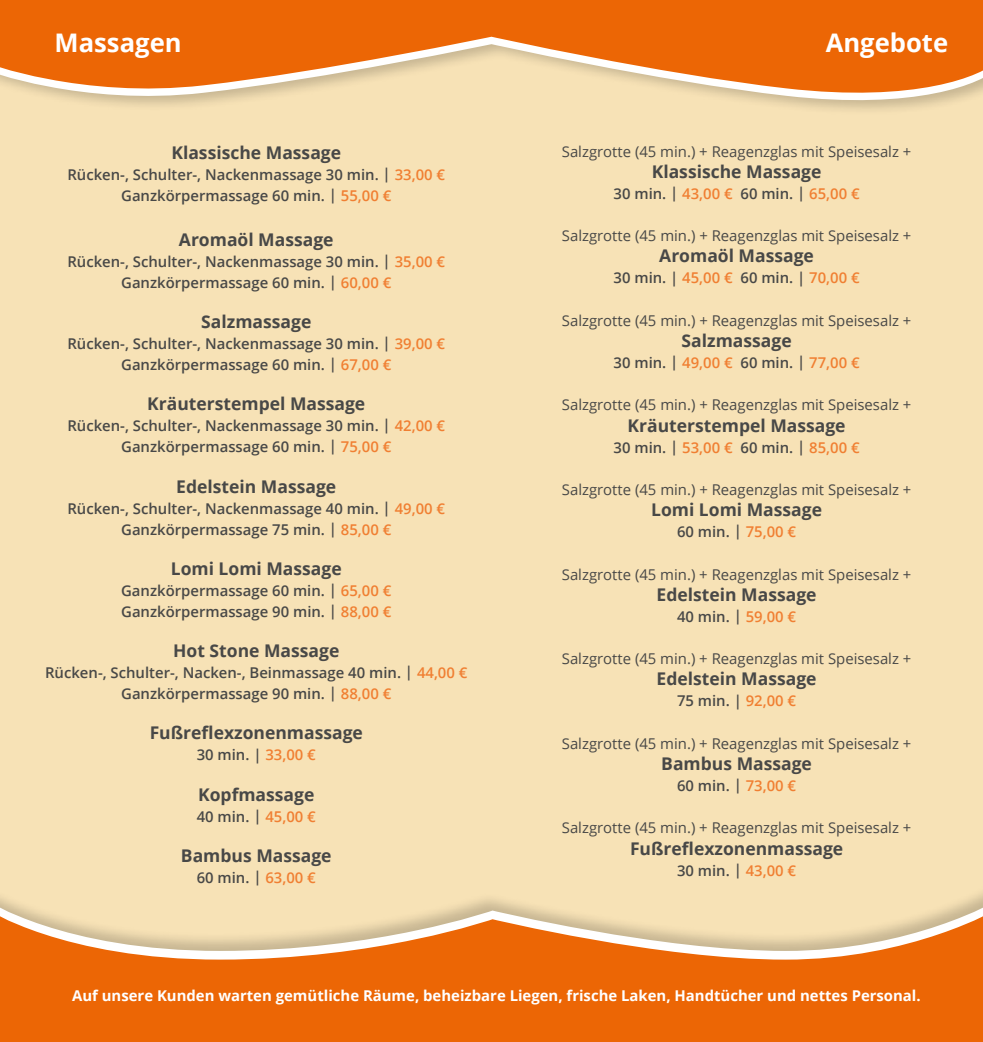
<style>
.page{position:relative;width:983px;height:1042px;background:#fff}
.page>*{position:absolute;margin:0;border:0;box-sizing:border-box;transform-origin:0 0}
.t1{font:700 25.55px "Open Sans";color:#fff}
.t2{font:700 17.5px "Open Sans";color:#484847}
.t3{font:600 14.88px/21px "Open Sans";color:#484847;text-align:center}
.t4{font:14.88px "Open Sans";color:#484847}
.t5{font:700 14.88px "Open Sans";color:#fff}
.s1{color:#f07f32}
</style>
<div class="page">
<div style="left:0;top:0;width:982px;height:1042px;background:#f7e2b6"></div>
<svg style="left:110px;top:103px;width:829px;height:7px"></svg>
<svg style="left:0;top:0;width:982px;height:103px;fill:#ec6605"></svg>
<svg style="left:0;top:899px;width:982px;height:9px"></svg>
<svg style="left:0;top:908px;width:982px;height:134px;background:#ec8839"></svg>
<h1 class="t1" style="left:55px;top:25px;width:128px">Massagen</h1>
<h1 class="t1" style="left:825px;top:25px;width:124px">Angebote</h1>
<p class="t2" style="left:171px;top:140px;width:171px">Klassische Massage</p>
<p class="t3" style="left:67px;top:163px;width:379px">Rücken-, Schulter-, Nackenmassage 30 min. | <span class="s1">33,00 €<br></span>Ganzkörpermassage 60 min. | <span class="s1">55,00 €</span></p>
<p class="t2" style="left:179px;top:227px;width:156px">Aromaöl Massage</p>
<p class="t3" style="left:67px;top:250px;width:379px">Rücken-, Schulter-, Nackenmassage 30 min. | <span class="s1">35,00 €<br></span>Ganzkörpermassage 60 min. | <span class="s1">60,00 €</span></p>
<p class="t2" style="left:201px;top:309px;width:112px">Salzmassage</p>
<p class="t3" style="left:67px;top:333px;width:379px">Rücken-, Schulter-, Nackenmassage 30 min. | <span class="s1">39,00 €<br></span>Ganzkörpermassage 60 min. | <span class="s1">67,00 €</span></p>
<p class="t2" style="left:147px;top:391px;width:219px">Kräuterstempel Massage</p>
<p class="t3" style="left:67px;top:415px;width:379px">Rücken-, Schulter-, Nackenmassage 30 min. | <span class="s1">42,00 €<br></span>Ganzkörpermassage 60 min. | <span class="s1">75,00 €</span></p>
<p class="t2" style="left:176px;top:474px;width:161px">Edelstein Massage</p>
<p class="t3" style="left:67px;top:497px;width:379px">Rücken-, Schulter-, Nackenmassage 40 min. | <span class="s1">49,00 €<br></span>Ganzkörpermassage 75 min. | <span class="s1">85,00 €</span></p>
<p class="t2" style="left:171px;top:556px;width:172px">Lomi Lomi Massage</p>
<p class="t3" style="left:121px;top:579px;width:272px;text-align:left">Ganzkörpermassage 60 min. | <span class="s1">65,00 €<br></span>Ganzkörpermassage 90 min. | <span class="s1">88,00 €</span></p>
<p class="t2" style="left:173px;top:638px;width:168px">Hot Stone Massage</p>
<p class="t3" style="left:45px;top:662px;width:424px">Rücken-, Schulter-, Nacken-, Beinmassage 40 min. | <span class="s1">44,00 €<br></span>Ganzkörpermassage 90 min. | <span class="s1">88,00 €</span></p>
<p class="t2" style="left:150px;top:720px;width:215px">Fußreflexzonenmassage</p>
<p class="t3" style="left:197px;top:744px;width:121px">30 min. | <span class="s1">33,00 €</span></p>
<p class="t2" style="left:198px;top:782px;width:118px">Kopfmassage</p>
<p class="t3" style="left:197px;top:805px;width:121px">40 min. | <span class="s1">45,00 €</span></p>
<p class="t2" style="left:181px;top:843px;width:152px">Bambus Massage</p>
<p class="t3" style="left:197px;top:866px;width:121px">60 min. | <span class="s1">63,00 €</span></p>
<p class="t4" style="left:561px;top:141px;width:351px">Salzgrotte (45 min.) + Reagenzglas mit Speisesalz +</p>
<p class="t2" style="left:651px;top:159px;width:171px">Klassische Massage</p>
<p class="t3" style="left:613px;top:183px;width:247px">30 min. | <span class="s1">43,00 €</span> 60 min. | <span class="s1">65,00 €</span></p>
<p class="t4" style="left:561px;top:225px;width:351px">Salzgrotte (45 min.) + Reagenzglas mit Speisesalz +</p>
<p class="t2" style="left:659px;top:244px;width:156px">Aromaöl Massage</p>
<p class="t3" style="left:613px;top:267px;width:247px">30 min. | <span class="s1">45,00 €</span> 60 min. | <span class="s1">70,00 €</span></p>
<p class="t4" style="left:561px;top:310px;width:351px">Salzgrotte (45 min.) + Reagenzglas mit Speisesalz +</p>
<p class="t2" style="left:681px;top:328px;width:112px">Salzmassage</p>
<p class="t3" style="left:613px;top:352px;width:247px">30 min. | <span class="s1">49,00 €</span> 60 min. | <span class="s1">77,00 €</span></p>
<p class="t4" style="left:561px;top:395px;width:351px">Salzgrotte (45 min.) + Reagenzglas mit Speisesalz +</p>
<p class="t2" style="left:627px;top:413px;width:219px">Kräuterstempel Massage</p>
<p class="t3" style="left:613px;top:436px;width:247px">30 min. | <span class="s1">53,00 €</span> 60 min. | <span class="s1">85,00 €</span></p>
<p class="t4" style="left:561px;top:479px;width:351px">Salzgrotte (45 min.) + Reagenzglas mit Speisesalz +</p>
<p class="t2" style="left:651px;top:497px;width:172px">Lomi Lomi Massage</p>
<p class="t3" style="left:676px;top:521px;width:121px">60 min. | <span class="s1">75,00 €</span></p>
<p class="t4" style="left:561px;top:564px;width:351px">Salzgrotte (45 min.) + Reagenzglas mit Speisesalz +</p>
<p class="t2" style="left:656px;top:582px;width:161px">Edelstein Massage</p>
<p class="t3" style="left:676px;top:606px;width:121px">40 min. | <span class="s1">59,00 €</span></p>
<p class="t4" style="left:561px;top:648px;width:351px">Salzgrotte (45 min.) + Reagenzglas mit Speisesalz +</p>
<p class="t2" style="left:656px;top:666px;width:161px">Edelstein Massage</p>
<p class="t3" style="left:676px;top:690px;width:121px">75 min. | <span class="s1">92,00 €</span></p>
<p class="t4" style="left:561px;top:733px;width:351px">Salzgrotte (45 min.) + Reagenzglas mit Speisesalz +</p>
<p class="t2" style="left:661px;top:751px;width:152px">Bambus Massage</p>
<p class="t3" style="left:676px;top:775px;width:121px">60 min. | <span class="s1">73,00 €</span></p>
<p class="t4" style="left:561px;top:818px;width:351px">Salzgrotte (45 min.) + Reagenzglas mit Speisesalz +</p>
<p class="t2" style="left:630px;top:836px;width:215px">Fußreflexzonenmassage</p>
<p class="t3" style="left:676px;top:859px;width:121px">30 min. | <span class="s1">43,00 €</span></p>
<p class="t5" style="left:72px;top:985px;width:849px">Auf unsere Kunden warten gemütliche Räume, beheizbare Liegen, frische Laken, Handtücher und nettes Personal.</p>
</div>
